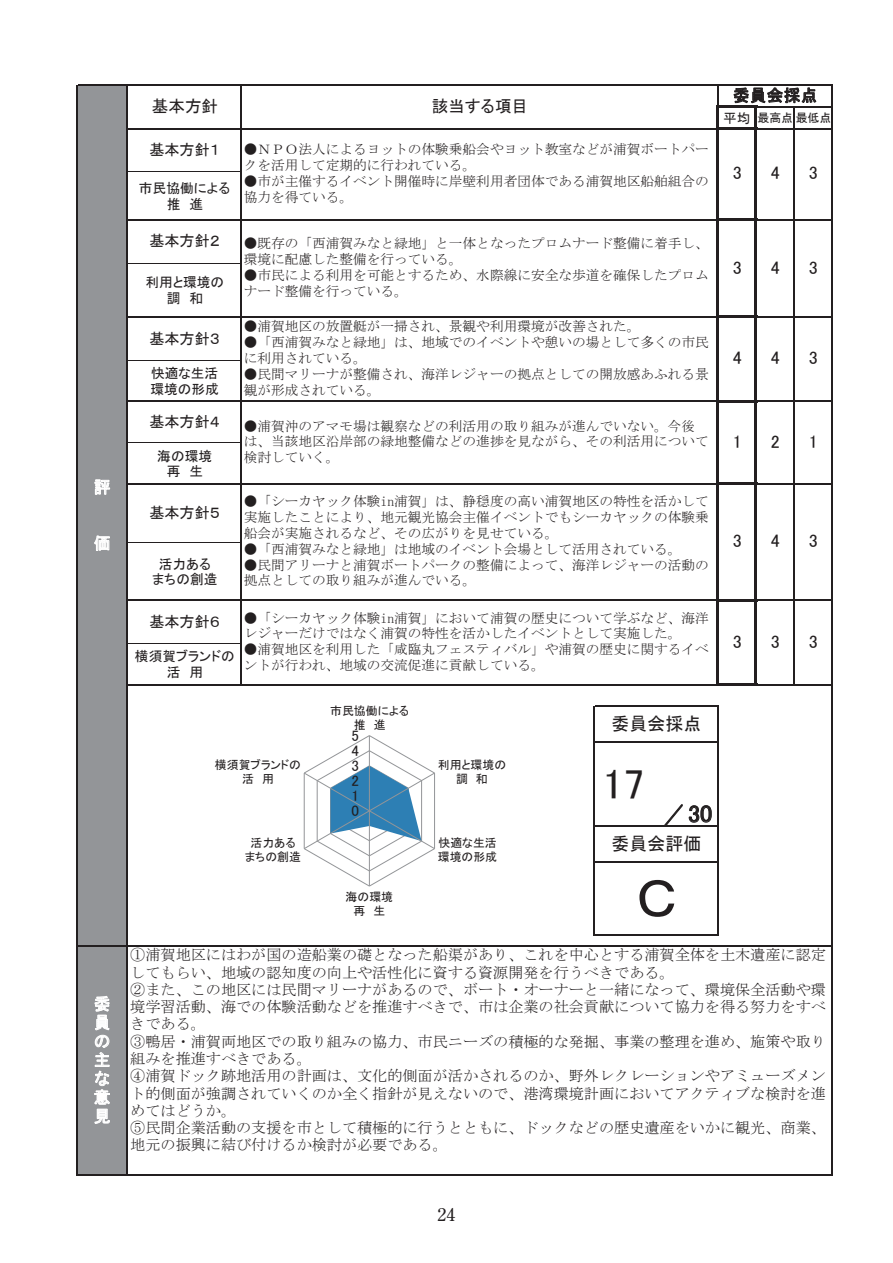
<style>
.page{position:relative;width:893px;height:1263px;background:#fff}
.page>*{position:absolute;margin:0;border:0;box-sizing:border-box;transform-origin:0 0}
.t1{font:54px "MS P Gothic";color:#231f20}
.t2{font:42.15px "MS P Gothic";color:#231f20}
.t3{font:24.15px "MS P Gothic";color:#231f20}
.t4{font:18px "MS P Gothic";color:#231f20}
.t5{font:18px "Century Old Style";color:#231f20}
.t6{font:16.5px "MS P Gothic";color:#231f20}
.t7{font:16.5px/18.8px "MS P Gothic";color:#fff;text-align:justify}
.t8{font:15.15px/17.2px "MS Mincho";color:#231f20}
.t9{font:15.15px "MS P Gothic";color:#231f20}
.t10{font:13.65px/15.9px "MS Mincho";color:#231f20}
.t11{font:13.65px/15.9px "MS P Gothic";color:#231f20;text-align:center}
.t12{font:11.85px/14.1px "MS P Gothic";color:#231f20;text-align:center}
</style>
<div class="page">
<div style="left:77px;top:85px;width:51px;height:1090px;background:#939598"></div>
<svg style="left:94px;top:996px;width:16px;height:128px"></svg>
<svg style="left:95px;top:479px;width:15px;height:16px"></svg>
<svg style="left:94px;top:535px;width:16px;height:16px"></svg>
<svg style="left:689px;top:805px;width:23px;height:18px"></svg>
<svg style="left:733px;top:87px;width:83px;height:16px"></svg>
<svg style="left:717px;top:86px;width:1px;height:20px"></svg>
<hr style="left:719px;top:106px;width:38px;height:2px;background:#231f20">
<hr style="left:128px;top:128px;width:588px;height:1px;background:#231f20">
<hr style="left:719px;top:127px;width:38px;height:3px;background:#231f20">
<hr style="left:128px;top:219px;width:588px;height:1px;background:#231f20">
<hr style="left:719px;top:218px;width:38px;height:3px;background:#231f20">
<hr style="left:128px;top:316px;width:588px;height:2px;background:#231f20">
<hr style="left:719px;top:315px;width:38px;height:3px;background:#231f20">
<hr style="left:128px;top:401px;width:588px;height:1px;background:#231f20">
<hr style="left:719px;top:400px;width:38px;height:3px;background:#231f20">
<hr style="left:128px;top:483px;width:588px;height:2px;background:#231f20">
<hr style="left:719px;top:482px;width:38px;height:3px;background:#231f20">
<hr style="left:128px;top:599px;width:588px;height:2px;background:#231f20">
<hr style="left:719px;top:599px;width:38px;height:3px;background:#231f20">
<hr style="left:128px;top:684px;width:588px;height:1px;background:#231f20">
<hr style="left:719px;top:683px;width:38px;height:3px;background:#231f20">
<hr style="left:716px;top:106px;width:3px;height:580px;background:#231f20">
<hr style="left:76px;top:85px;width:2px;height:1090px;background:#231f20">
<hr style="left:127px;top:86px;width:1px;height:1089px;background:#231f20">
<hr style="left:240px;top:86px;width:2px;height:599px;background:#231f20">
<hr style="left:717px;top:707px;width:1px;height:228px;background:#231f20">
<hr style="left:831px;top:86px;width:2px;height:1089px;background:#231f20">
<hr style="left:754px;top:108px;width:3px;height:578px;background:#231f20">
<hr style="left:793px;top:108px;width:2px;height:577px;background:#231f20">
<hr style="left:593px;top:706px;width:2px;height:229px;background:#231f20">
<hr style="left:78px;top:85px;width:755px;height:1px;background:#231f20">
<hr style="left:757px;top:106px;width:76px;height:2px;background:#231f20">
<hr style="left:757px;top:128px;width:76px;height:1px;background:#231f20">
<hr style="left:128px;top:172px;width:112px;height:1px;background:#231f20">
<hr style="left:757px;top:219px;width:76px;height:1px;background:#231f20">
<hr style="left:128px;top:263px;width:112px;height:1px;background:#231f20">
<hr style="left:757px;top:316px;width:76px;height:2px;background:#231f20">
<hr style="left:128px;top:360px;width:112px;height:1px;background:#231f20">
<hr style="left:757px;top:401px;width:76px;height:1px;background:#231f20">
<hr style="left:128px;top:442px;width:112px;height:1px;background:#231f20">
<hr style="left:757px;top:483px;width:76px;height:2px;background:#231f20">
<hr style="left:128px;top:542px;width:112px;height:1px;background:#231f20">
<hr style="left:757px;top:599px;width:76px;height:2px;background:#231f20">
<hr style="left:128px;top:643px;width:112px;height:1px;background:#231f20">
<hr style="left:757px;top:684px;width:76px;height:1px;background:#231f20">
<hr style="left:595px;top:706px;width:123px;height:1px;background:#231f20">
<hr style="left:595px;top:741px;width:123px;height:1px;background:#231f20">
<hr style="left:595px;top:826px;width:123px;height:1px;background:#231f20">
<hr style="left:595px;top:861px;width:123px;height:1px;background:#231f20">
<hr style="left:595px;top:934px;width:123px;height:1px;background:#231f20">
<hr style="left:78px;top:945px;width:755px;height:1px;background:#231f20">
<hr style="left:78px;top:1174px;width:755px;height:1px;background:#231f20">
<svg style="left:664px;top:804px;width:19px;height:22px"></svg>
<svg style="left:304px;top:735px;width:131px;height:151px"></svg>
<p class="t7" style="left:94px;top:478px;width:18px">評</p>
<p class="t7" style="left:94px;top:534px;width:18px">価</p>
<p class="t7" style="left:94px;top:994px;width:18px">委員の主な意見</p>
<p class="t6" style="left:152px;top:98px;width:68px">基本方針</p>
<p class="t9" style="left:149px;top:142px;width:72px">基本方針１</p>
<p class="t11" style="left:139px;top:180px;width:93px">市民協働による推　進</p>
<p class="t9" style="left:149px;top:233px;width:72px">基本方針２</p>
<p class="t11" style="left:145px;top:274px;width:80px">利用と環境の調　和</p>
<p class="t9" style="left:149px;top:330px;width:72px">基本方針３</p>
<p class="t11" style="left:150px;top:365px;width:70px;text-align:left">快適な生活環境の形成</p>
<p class="t9" style="left:149px;top:414px;width:72px">基本方針４</p>
<p class="t11" style="left:157px;top:448px;width:56px">海の環境再　生</p>
<p class="t9" style="left:149px;top:505px;width:72px">基本方針５</p>
<p class="t11" style="left:152px;top:556px;width:67px">活力あるまちの創造</p>
<p class="t9" style="left:149px;top:614px;width:72px">基本方針６</p>
<p class="t11" style="left:135px;top:648px;width:101px">横須賀ブランドの活　用</p>
<p class="t6" style="left:432px;top:98px;width:98px">該当する項目</p>
<p class="t10" style="left:244px;top:141px;width:467px">●ＮＰＯ法人によるヨットの体験乗船会やヨット教室などが浦賀ボートパー</p>
<p class="t10" style="left:244px;top:157px;width:234px">クを活用して定期的に行われている。</p>
<p class="t10" style="left:244px;top:173px;width:467px">●市が主催するイベント開催時に岸壁利用者団体である浦賀地区船舶組合の協力を得ている。</p>
<p class="t10" style="left:244px;top:236px;width:467px">●既存の「西浦賀みなと緑地」と一体となったプロムナード整備に着手し、環境に配慮した整備を行っている。</p>
<p class="t10" style="left:244px;top:267px;width:467px">●市民による利用を可能とするため、水際線に安全な歩道を確保したプロムナード整備を行っている。</p>
<p class="t10" style="left:244px;top:318px;width:398px">●浦賀地区の放置艇が一掃され、景観や利用環境が改善された。</p>
<p class="t10" style="left:244px;top:334px;width:467px">●「西浦賀みなと緑地」は、地域でのイベントや憩いの場として多くの市民に利用されている。</p>
<p class="t10" style="left:244px;top:366px;width:467px">●民間マリーナが整備され、海洋レジャーの拠点としての開放感あふれる景観が形成されている。</p>
<p class="t10" style="left:244px;top:418px;width:453px">●浦賀沖のアマモ場は観察などの利活用の取り組みが進んでいない。今後</p>
<p class="t10" style="left:244px;top:434px;width:467px">は、当該地区沿岸部の緑地整備などの進捗を見ながら、その利活用について検討していく。</p>
<p class="t10" style="left:244px;top:493px;width:467px;text-align:justify">●「シーカヤック体験in浦賀」は、静穏度の高い浦賀地区の特性を活かして実施したことにより、地元観光協会主催イベントでもシーカヤックの体験乗船会が実施されるなど、その広がりを見せている。</p>
<p class="t10" style="left:244px;top:541px;width:439px">●「西浦賀みなと緑地」は地域のイベント会場として活用されている。</p>
<p class="t10" style="left:244px;top:557px;width:467px">●民間アリーナと浦賀ボートパークの整備によって、海洋レジャーの活動の拠点としての取り組みが進んでいる。</p>
<p class="t10" style="left:244px;top:610px;width:467px">●「シーカヤック体験in浦賀」において浦賀の歴史について学ぶなど、海洋レジャーだけではなく浦賀の特性を活かしたイベントとして実施した。</p>
<p class="t10" style="left:244px;top:641px;width:467px">●浦賀地区を利用した「咸臨丸フェスティバル」や浦賀の歴史に関するイベントが行われ、地域の交流促進に貢献している。</p>
<p class="t12" style="left:215px;top:757px;width:88px">横須賀ブランドの活　用</p>
<p class="t12" style="left:245px;top:835px;width:58px">活力あるまちの創造</p>
<p class="t12" style="left:330px;top:703px;width:81px">市民協働による推　進</p>
<p class="t9" style="left:351px;top:728px;width:9px">5</p>
<p class="t9" style="left:351px;top:743px;width:9px">4</p>
<p class="t9" style="left:351px;top:758px;width:9px">3</p>
<p class="t9" style="left:351px;top:773px;width:9px">2</p>
<p class="t9" style="left:351px;top:788px;width:9px">1</p>
<p class="t9" style="left:351px;top:803px;width:9px">0</p>
<p class="t12" style="left:346px;top:889px;width:49px">海の環境再　生</p>
<p class="t12" style="left:438px;top:757px;width:70px">利用と環境の調　和</p>
<p class="t12" style="left:438px;top:835px;width:61px;text-align:left">快適な生活環境の形成</p>
<h3 class="t4" style="left:611px;top:715px;width:91px">委員会採点</h3>
<h2 class="t2" style="left:602px;top:763px;width:44px">17</h2>
<h3 class="t3" style="left:688px;top:802px;width:26px">30</h3>
<h3 class="t4" style="left:611px;top:835px;width:91px">委員会評価</h3>
<h1 class="t1" style="left:636px;top:871px;width:42px">Ｃ</h1>
<p class="t6" style="left:733px;top:87px;width:86px">委員会採点</p>
<p class="t11" style="left:723px;top:110px;width:29px">平均</p>
<p class="t12" style="left:757px;top:111px;width:75px">最高点最低点</p>
<h3 class="t4" style="left:733px;top:164px;width:10px">3</h3>
<h3 class="t4" style="left:771px;top:164px;width:10px">4</h3>
<h3 class="t4" style="left:809px;top:164px;width:10px">3</h3>
<h3 class="t4" style="left:733px;top:258px;width:10px">3</h3>
<h3 class="t4" style="left:771px;top:258px;width:10px">4</h3>
<h3 class="t4" style="left:809px;top:258px;width:10px">3</h3>
<h3 class="t4" style="left:733px;top:349px;width:10px">4</h3>
<h3 class="t4" style="left:733px;top:432px;width:10px">1</h3>
<h3 class="t4" style="left:771px;top:349px;width:10px">4</h3>
<h3 class="t4" style="left:809px;top:349px;width:10px">3</h3>
<h3 class="t4" style="left:771px;top:432px;width:10px">2</h3>
<h3 class="t4" style="left:809px;top:432px;width:10px">1</h3>
<h3 class="t4" style="left:733px;top:532px;width:10px">3</h3>
<h3 class="t4" style="left:771px;top:532px;width:10px">4</h3>
<h3 class="t4" style="left:809px;top:532px;width:10px">3</h3>
<h3 class="t4" style="left:733px;top:632px;width:10px">3</h3>
<h3 class="t4" style="left:771px;top:632px;width:10px">3</h3>
<h3 class="t4" style="left:809px;top:632px;width:10px">3</h3>
<p class="t8" style="left:130px;top:946px;width:697px">①浦賀地区にはわが国の造船業の礎となった船渠があり、これを中心とする浦賀全体を土木遺産に認定してもらい、地域の認知度の向上や活性化に資する資源開発を行うべきである。<br>②また、この地区には民間マリーナがあるので、ボート・オーナーと一緒になって、環境保全活動や環境学習活動、海での体験活動などを推進すべきで、市は企業の社会貢献について協力を得る努力をすべきである。<br>③鴨居・浦賀両地区での取り組みの協力、市民ニーズの積極的な発掘、事業の整理を進め、施策や取り組みを推進すべきである。<br>④浦賀ドック跡地活用の計画は、文化的側面が活かされるのか、野外レクレーションやアミューズメント的側面が強調されていくのか全く指針が見えないので、港湾環境計画においてアクティブな検討を進めてはどうか。<br>⑤民間企業活動の支援を市として積極的に行うとともに、ドックなどの歴史遺産をいかに観光、商業、地元の振興に結び付けるか検討が必要である。</p>
<h3 class="t5" style="left:437px;top:1202px;width:19px">24</h3>
</div>
